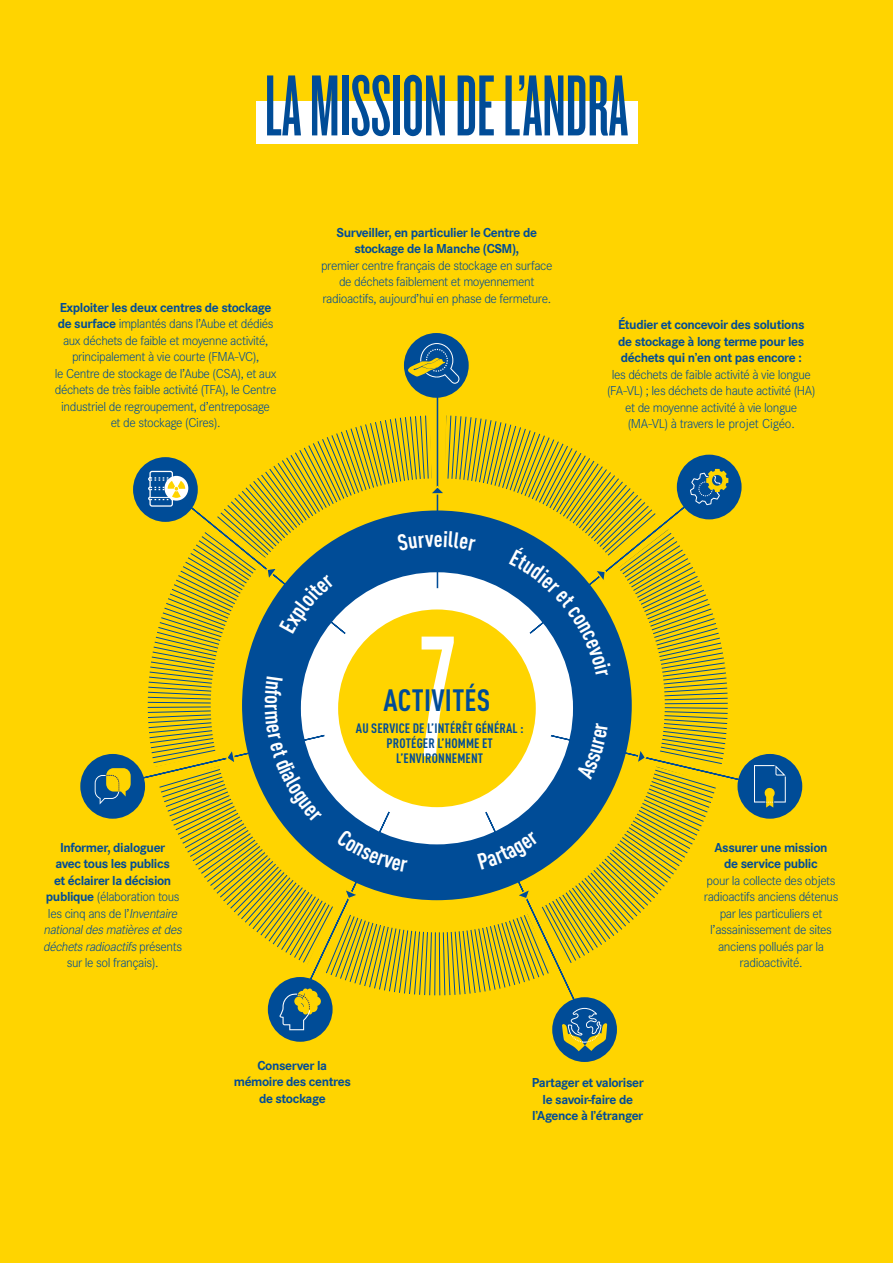
<style>
.page{position:relative;width:893px;height:1263px;background:#ffd400}
.page>*{position:absolute;margin:0;border:0;box-sizing:border-box;transform-origin:0 0}
.t1{font:179.55px "Knockout HTF46 Flyweight";color:#fff}
.t2{font:90px "Knockout HTF46 Flyweight";color:#004c97}
.t3{font:700 condensed 30.45px "DINOT";letter-spacing:.01em;color:#004c97}
.t4{font:700 condensed 22.5px "DINOT";color:#fff}
.t5{font:300 13.5px/16.5px "Corporate S";letter-spacing:-.03em;color:#004c97;text-align:center}
.t6{font:700 13.5px/16.5px "Corporate S";letter-spacing:-.03em;color:#004c97;text-align:center}
.t7{font:700 condensed 13.5px/15px "DINOT";letter-spacing:.01em;color:#004c97;text-align:center}
.s1{font-weight:700}
.s2{font-weight:300}
.s3{font-weight:300;font-style:italic}
</style>
<div class="page">
<svg style="left:118px;top:371px;width:642px;height:644px"></svg>
<div style="left:321px;top:588px;width:234px;height:234px;background:#fff;border-radius:50%"></div>
<div style="left:338px;top:609px;width:198px;height:198px;background:#ffd400;border-radius:50%"></div>
<div style="left:133px;top:457px;width:65px;height:65px;background:#004c97;border-radius:50%"></div>
<svg style="left:148px;top:470px;width:40px;height:37px"></svg>
<div style="left:404px;top:333px;width:65px;height:65px;background:#004c97;border-radius:50%"></div>
<div style="left:737px;top:754px;width:65px;height:65px;background:#004c97;border-radius:50%"></div>
<svg style="left:754px;top:765px;width:32px;height:42px"></svg>
<div style="left:677px;top:455px;width:65px;height:64px;background:#004c97;border-radius:50%"></div>
<svg style="left:690px;top:469px;width:38px;height:36px"></svg>
<div style="left:552px;top:997px;width:65px;height:65px;background:#004c97;border-radius:50%"></div>
<svg style="left:562px;top:1008px;width:45px;height:43px"></svg>
<svg style="left:406px;top:343px;width:55px;height:41px"></svg>
<div style="left:268px;top:977px;width:65px;height:65px;background:#004c97;border-radius:50%"></div>
<div style="left:80px;top:754px;width:65px;height:65px;background:#004c97;border-radius:50%"></div>
<svg style="left:95px;top:768px;width:36px;height:36px"></svg>
<svg style="left:427px;top:400px;width:21px;height:95px"></svg>
<svg style="left:635px;top:746px;width:90px;height:40px"></svg>
<svg style="left:513px;top:886px;width:62px;height:100px"></svg>
<svg style="left:279px;top:887px;width:82px;height:143px"></svg>
<svg style="left:138px;top:746px;width:99px;height:43px"></svg>
<div style="left:256px;top:101px;width:382px;height:43px;background:#fff"></div>
<svg style="left:195px;top:511px;width:140px;height:123px"></svg>
<svg style="left:397px;top:534px;width:37px;height:17px"></svg>
<svg style="left:444px;top:531px;width:32px;height:20px"></svg>
<svg style="left:509px;top:505px;width:173px;height:172px"></svg>
<svg style="left:265px;top:676px;width:57px;height:146px;background:#3872a8"></svg>
<svg style="left:336px;top:829px;width:71px;height:43px;background:#12589e"></svg>
<div style="left:477px;top:832px;width:62px;height:37px;background:#004c97"></div>
<div style="left:576px;top:723px;width:32px;height:57px;background:#004c97"></div>
<h2 class="t2" style="left:265px;top:62px;width:365px">LA MISSION DE L’ANDRA</h2>
<p class="t5" style="left:55px;top:299px;width:223px"><span class="s1">Exploiter les deux centres de stockage de surface</span> implantés dans l’Aube et dédiés aux déchets de faible et moyenne activité, principalement à vie courte (FMA-VC),<br>le Centre de stockage de l’Aube (CSA), et aux déchets de très faible activité (TFA), le Centre industriel de regroupement, d’entreposage et de stockage (Cires).</p>
<p class="t6" style="left:43px;top:839px;width:143px">Informer, dialoguer<br>avec tous les publics<br>et éclairer la décision publique <span class="s2">(élaboration tous les cinq ans de l’</span><span class="s3">Inventaire nationaldesmatièresetdes déchetsradioactifs</span><span class="s2">p r é s e n t s sur le sol français).</span></p>
<p class="t6" style="left:337px;top:223px;width:202px">Surveiller, en particulier le Centre de stockage de la Manche (CSM),</p>
<p class="t5" style="left:321px;top:256px;width:233px">premier centre français de stockage en surface de déchets faiblement et moyennement radioactifs, aujourd’hui en phase de fermeture.</p>
<h3 class="t4" style="left:434px;top:525px;width:10px">e</h3>
<h1 class="t1" style="left:419px;top:609px;width:38px">7</h1>
<h3 class="t3" style="left:384px;top:682px;width:108px">ACTIVITÉS</h3>
<p class="t7" style="left:356px;top:721px;width:169px">AU SERVICE DE L’INTÉRÊT GÉNÉRAL :<br>PROTÉGER L’HOMME ET<br>L’ENVIRONNEMENT</p>
<p class="t6" style="left:618px;top:316px;width:188px;text-align:justify">Étudier et concevoir des solutions de stockage à long terme pour les déchets qui n’en ont pas encore :</p>
<p class="t5" style="left:607px;top:366px;width:210px">les déchets de faible activité à vie longue (FA-VL) ; les déchets de haute activité (HA) et de moyenne activité à vie longue (MA-VL) à travers le projet Cigéo.</p>
<p class="t6" style="left:714px;top:839px;width:115px">Assurer une mission de service public</p>
<p class="t5" style="left:704px;top:872px;width:136px">pour la collecte des objets radioactifs anciens détenus par les particuliers et l’assainissement de sites anciens pollués par la radioactivité.</p>
<p class="t6" style="left:234px;top:1056px;width:119px">Conserver la mémoire des centres de stockage</p>
<p class="t6" style="left:532px;top:1074px;width:113px">Partager et valoriser le savoir-faire de l’Agence à l’étranger</p>
</div>
